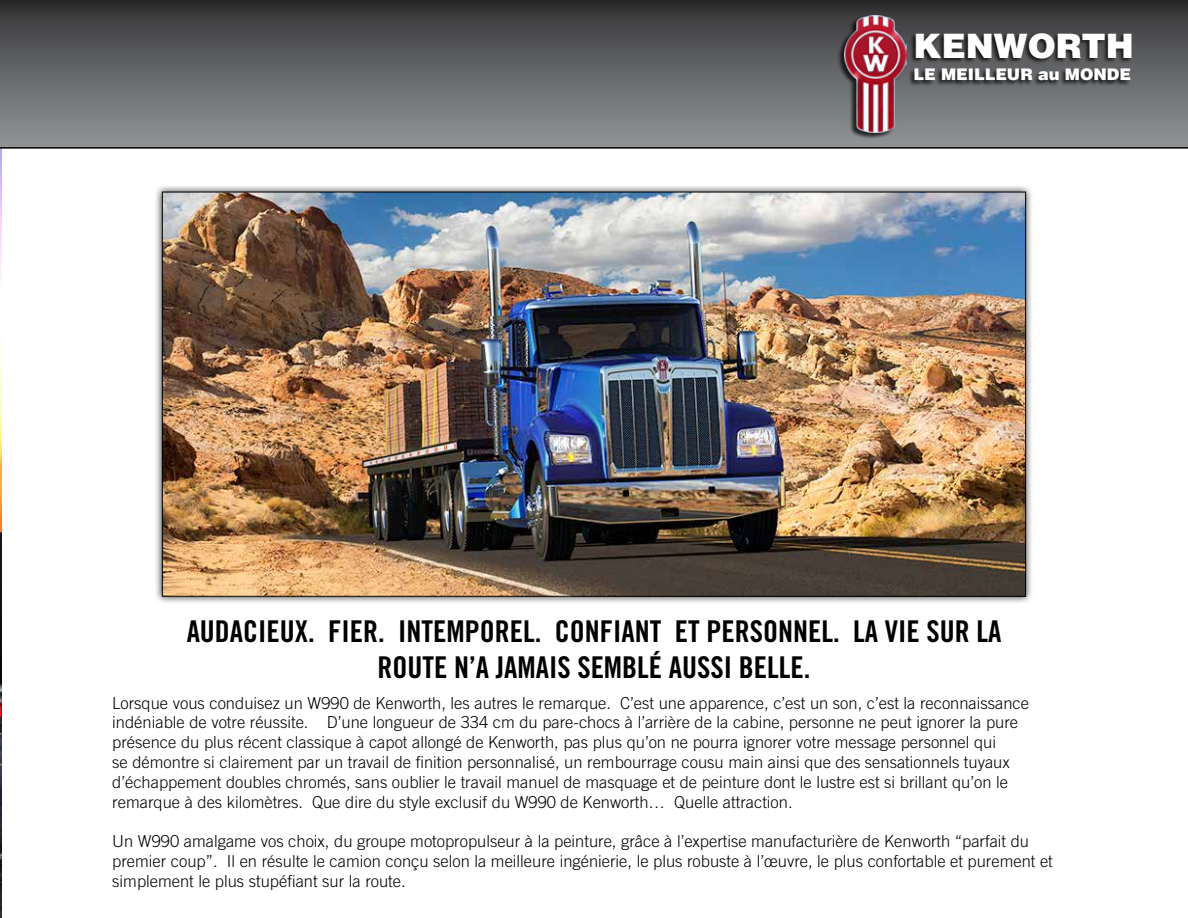
<style>
.page{position:relative;width:1188px;height:918px;background:#fff}
.page>*{position:absolute;margin:0;border:0;box-sizing:border-box;transform-origin:0 0}
.t1{font:900 33.75px "Helvetica LT";color:#fff}
.t2{font:30px/36px "Trade Gothic LT Std Bd Cn 20";color:#000;text-align:center}
.t3{font:300 16.5px/19.8px "Trade Gothic LT Std";color:#000}
.t4{font:900 16.05px "Helvetica LT";color:#fff}
</style>
<div class="page">
<img style="left:0;top:149px;width:1px;height:769px">
<svg style="left:0;top:0;width:1188px;height:149px;background:#636466"></svg>
<div style="left:838px;top:15px;width:68px;height:124px;background:#000;opacity:.75"></div>
<img style="left:844px;top:15px;width:62px;height:118px">
<div style="left:908px;top:32px;width:224px;height:55px;background:#000;opacity:.75"></div>
<div style="left:154px;top:184px;width:880px;height:420px;background:#000;opacity:.75"></div>
<img style="left:164px;top:194px;width:860px;height:401px">
<h1 class="t1" style="left:913px;top:23px;width:222px">KENWORTH</h1>
<p class="t4" style="left:913px;top:64px;width:219px">LE MEILLEUR au MONDE</p>
<h2 class="t2" style="left:187px;top:613px;width:816px">AUDACIEUX. FIER. INTEMPOREL. CONFIANT ET PERSONNEL. LA VIE SUR LA<br>ROUTE N’A JAMAIS SEMBLÉ AUSSI BELLE.</h2>
<p class="t3" style="left:112px;top:693px;width:918px">Lorsque vous conduisez un W990 de Kenworth, les autres le remarque. C’est une apparence, c’est un son, c’est la reconnaissance indéniable de votre réussite. D’une longueur de 334 cm du pare-chocs à l’arrière de la cabine, personne ne peut ignorer la pure présence du plus récent classique à capot allongé de Kenworth, pas plus qu’on ne pourra ignorer votre message personnel qui<br>se démontre si clairement par un travail de finition personnalisé, un rembourrage cousu main ainsi que des sensationnels tuyaux d’échappement doubles chromés, sans oublier le travail manuel de masquage et de peinture dont le lustre est si brillant qu’on le remarque à des kilomètres. Que dire du style exclusif du W990 de Kenworth… Quelle attraction.</p>
<p class="t3" style="left:112px;top:831px;width:942px">Un W990 amalgame vos choix, du groupe motopropulseur à la peinture, grâce à l’expertise manufacturière de Kenworth “parfait du premier coup”. Il en résulte le camion conçu selon la meilleure ingénierie, le plus robuste à l’œuvre, le plus confortable et purement et simplement le plus stupéfiant sur la route.</p>
</div>
